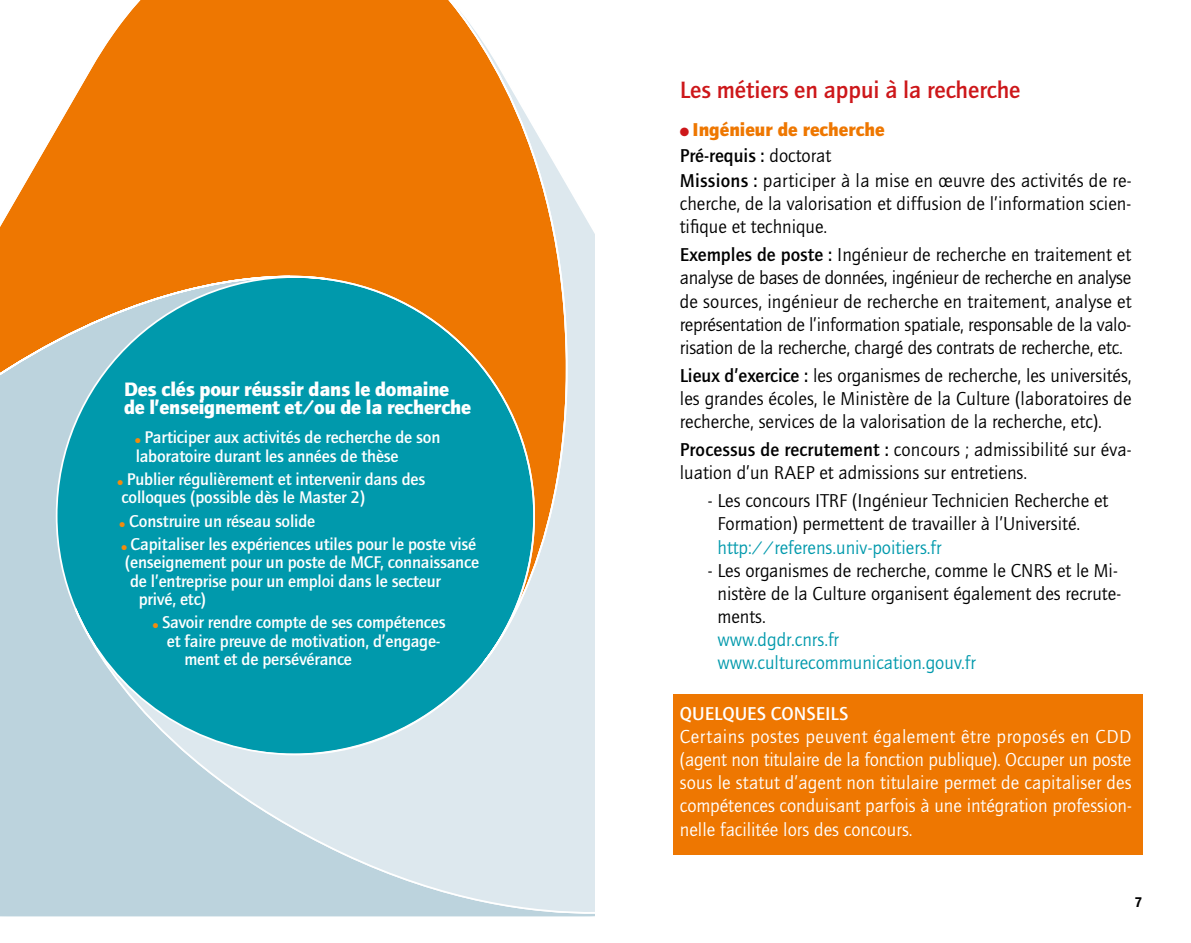
<style>
.page{position:relative;width:1191px;height:943px;background:#fff}
.page>*{position:absolute;margin:0;border:0;box-sizing:border-box;transform-origin:0 0}
.t1{font:700 24.5px "Quay Sans";color:#cd171a}
.t2{font:900 20.12px/18.4px "Quay Sans";letter-spacing:-.01em;color:#fff}
.t3{font:19.25px/23.1px "Quay Sans";color:#000;text-align:justify}
.t4{font:19.25px/23.1px "Quay Sans";color:#fff;text-align:justify}
.t5{font:19.25px/23.1px "Quay Sans";color:#0099ac}
.t6{font:900 19.25px/26.6px "Quay Sans";color:#ee7701}
.t7{font:500 19.25px "Quay Sans";color:#fff}
.t8{font:500 17.5px/18.4px "Quay Sans";letter-spacing:-.01em;color:#fff}
.t9{font:700 condensed 14px "Helvetica Neue";color:#000}
.s1{color:#f28b0e}
.s2{color:#cd171a}
.s3{font-weight:500;color:#000}
.s4{font-weight:400;color:#000}
.s5{font-weight:500}
</style>
<div class="page">
<svg style="left:17px;top:188px;width:578px;height:729px;background:#b5d6df"></svg>
<svg style="left:0;top:0;width:568px;height:675px;background:#8a986f"></svg>
<svg style="left:0;top:275px;width:292px;height:114px;background:#779e85"></svg>
<div style="left:673px;top:694px;width:469px;height:160px;background:#ee7701"></div>
<p class="t2" style="left:124px;top:380px;width:348px">Des clés pour réussir dans le domaine de l’enseignement et/ou de la recherche</p>
<p class="t8" style="left:135px;top:428px;width:307px"><span class="s1">●</span> Participer aux activités de recherche de son laboratoire durant les années de thèse</p>
<p class="t8" style="left:118px;top:470px;width:309px"><span class="s1">●</span> Publier régulièrement et intervenir dans des colloques (possible dès le Master 2)</p>
<p class="t8" style="left:111px;top:512px;width:206px">● <span class="s1">●</span> Construire un réseau solide</p>
<p class="t8" style="left:112px;top:535px;width:365px">● <span class="s1">●</span> Capitaliser les expériences utiles pour le poste visé</p>
<p class="t8" style="left:125px;top:553px;width:356px">(enseignement pour un poste de MCF, connaissance</p>
<p class="t8" style="left:130px;top:572px;width:312px">de l’entreprise pour un emploi dans le secteur</p>
<p class="t8" style="left:139px;top:590px;width:69px">privé, etc)</p>
<p class="t8" style="left:144px;top:613px;width:303px">● <span class="s1">●</span> Savoir rendre compte de ses compétences</p>
<p class="t8" style="left:167px;top:632px;width:275px">et faire preuve de motivation, d’engage-</p>
<p class="t8" style="left:184px;top:650px;width:169px">ment et de persévérance</p>
<p class="t1" style="left:680px;top:75px;width:342px">Les métiers en appui à la recherche</p>
<p class="t6" style="left:680px;top:116px;width:206px"><span class="s2">●</span> Ingénieur de recherche<br><span class="s3">Pré-requis :</span> <span class="s4">doctorat</span></p>
<p class="t3" style="left:680px;top:169px;width:453px"><span class="s5">Missions :</span> participer à la mise en œuvre des activités de re&shy;cherche, de la valorisation et diffusion de l’information scien&shy;tifique et technique.</p>
<p class="t3" style="left:680px;top:244px;width:453px"><span class="s5">Exemples de poste :</span> Ingénieur de recherche en traitement et analyse de bases de données, ingénieur de recherche en analyse de sources, ingénieur de recherche en traitement, analyse et représentation de l’information spatiale, responsable de la valo&shy;risation de la recherche, chargé des contrats de recherche, etc.</p>
<p class="t3" style="left:680px;top:364px;width:453px"><span class="s5">Lieux d’exercice :</span> les organismes de recherche, les universités, les grandes écoles, le Ministère de la Culture (laboratoires de recherche, services de la valorisation de la recherche, etc).</p>
<p class="t3" style="left:680px;top:438px;width:453px"><span class="s5">Processus de recrutement :</span> concours ; admissibilité sur éva&shy;luation d’un RAEP et admissions sur entretiens.</p>
<p class="t3" style="left:717px;top:489px;width:392px;text-indent:-10px">- Les concours ITRF (Ingénieur Technicien Recherche et<br>Formation) permettent de travailler à l’Université.</p>
<p class="t5" style="left:717px;top:536px;width:225px">http://referens.univ-poitiers.fr</p>
<p class="t3" style="left:717px;top:559px;width:405px;text-align:left;text-indent:-10px">- Les organismes de recherche, comme le CNRS et le Mi&shy;nistère de la Culture organisent également des recrute&shy;ments.</p>
<p class="t5" style="left:717px;top:628px;width:260px">www.dgdr.cnrs.fr www.culturecommunication.gouv.fr</p>
<p class="t7" style="left:680px;top:702px;width:170px">Quelques conseils</p>
<p class="t4" style="left:680px;top:725px;width:453px">Certains postes peuvent également être proposés en CDD (agent non titulaire de la fonction publique). Occuper un poste sous le statut d’agent non titulaire permet de capitaliser des compétences conduisant parfois à une intégration profession&shy;nelle facilitée lors des concours.</p>
<p class="t9" style="left:1135px;top:893px;width:8px">7</p>
</div>
